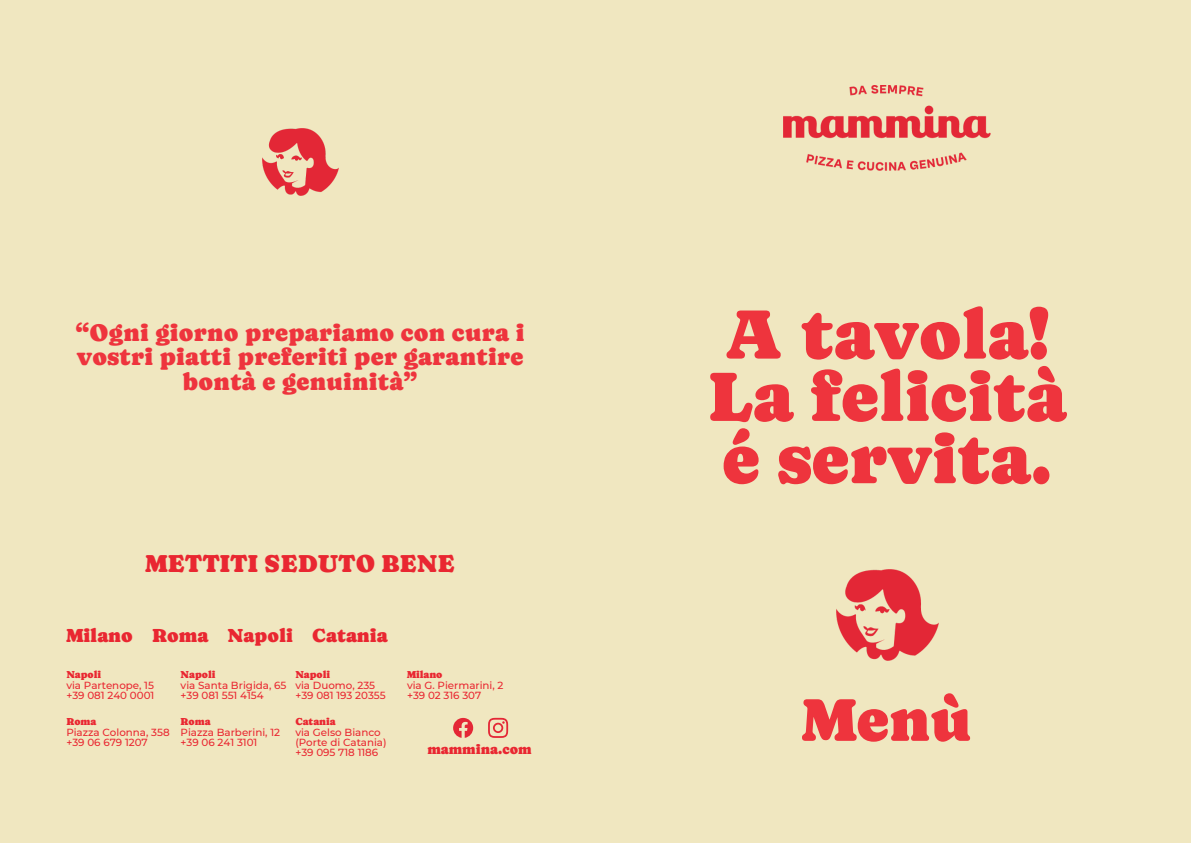
<style>
.page{position:relative;width:1191px;height:843px;background:#fff}
.page>*{position:absolute;margin:0;border:0;box-sizing:border-box;transform-origin:0 0}
.t1{font:71.1px/62.2px "Caprasimo";color:#ee343d}
.t2{font:61.5px "Caprasimo";color:#ee343d}
.t3{font:25px "Caprasimo";color:#e92731}
.t4{font:24.5px/24.8px "Caprasimo";letter-spacing:.01em;color:#ee343d;text-align:center}
.t5{font:19.3px "Caprasimo";color:#e92731}
.t6{font:14px "Caprasimo";color:#e92731}
.t7{font:500 10.3px/10px "Montserrat";color:#e92731}
.t8{font:10.3px "Caprasimo";color:#e92731}
</style>
<div class="page">
<div style="left:0;top:0;width:1190px;height:842px;background:#f0e7c0"></div>
<img style="left:262px;top:128px;width:76px;height:68px">
<svg style="left:453px;top:717px;width:20px;height:20px"></svg>
<svg style="left:488px;top:717px;width:20px;height:20px"></svg>
<img style="left:783px;top:86px;width:207px;height:85px">
<img style="left:836px;top:569px;width:102px;height:91px">
<h3 class="t4" style="left:76px;top:319px;width:450px">“Ogni giorno prepariamo con cura i vostri piatti preferiti per garantire bontà e genuinità”</h3>
<h3 class="t3" style="left:145px;top:548px;width:311px">METTITI SEDUTO BENE</h3>
<h3 class="t5" style="left:66px;top:623px;width:323px">Milano Roma Napoli Catania</h3>
<p class="t8" style="left:66px;top:668px;width:36px">Napoli</p>
<p class="t7" style="left:66px;top:679px;width:89px">via Partenope, 15 +39 081 240 0001</p>
<p class="t8" style="left:66px;top:715px;width:31px">Roma</p>
<p class="t7" style="left:66px;top:726px;width:105px">Piazza Colonna, 358 +39 06 679 1207</p>
<p class="t8" style="left:181px;top:668px;width:36px">Napoli</p>
<p class="t7" style="left:181px;top:679px;width:107px">via Santa Brigida, 65 +39 081 551 4154</p>
<p class="t8" style="left:181px;top:715px;width:31px">Roma</p>
<p class="t7" style="left:181px;top:726px;width:101px">Piazza Barberini, 12 +39 06 241 3101</p>
<p class="t8" style="left:295px;top:668px;width:36px">Napoli</p>
<p class="t7" style="left:295px;top:679px;width:92px">via Duomo, 235 +39 081 193 20355</p>
<p class="t8" style="left:295px;top:715px;width:42px">Catania</p>
<p class="t7" style="left:295px;top:726px;width:93px">via Gelso Bianco (Porte di Catania) +39 095 718 1186</p>
<p class="t8" style="left:407px;top:668px;width:37px">Milano</p>
<p class="t7" style="left:407px;top:679px;width:98px">via G. Piermarini, 2 +39 02 316 307</p>
<h3 class="t6" style="left:427px;top:740px;width:106px">mammina.com</h3>
<h1 class="t1" style="left:707px;top:303px;width:360px">A tavola!<br>La felicità é servita.</h1>
<h2 class="t2" style="left:802px;top:683px;width:171px">Menù</h2>
</div>
